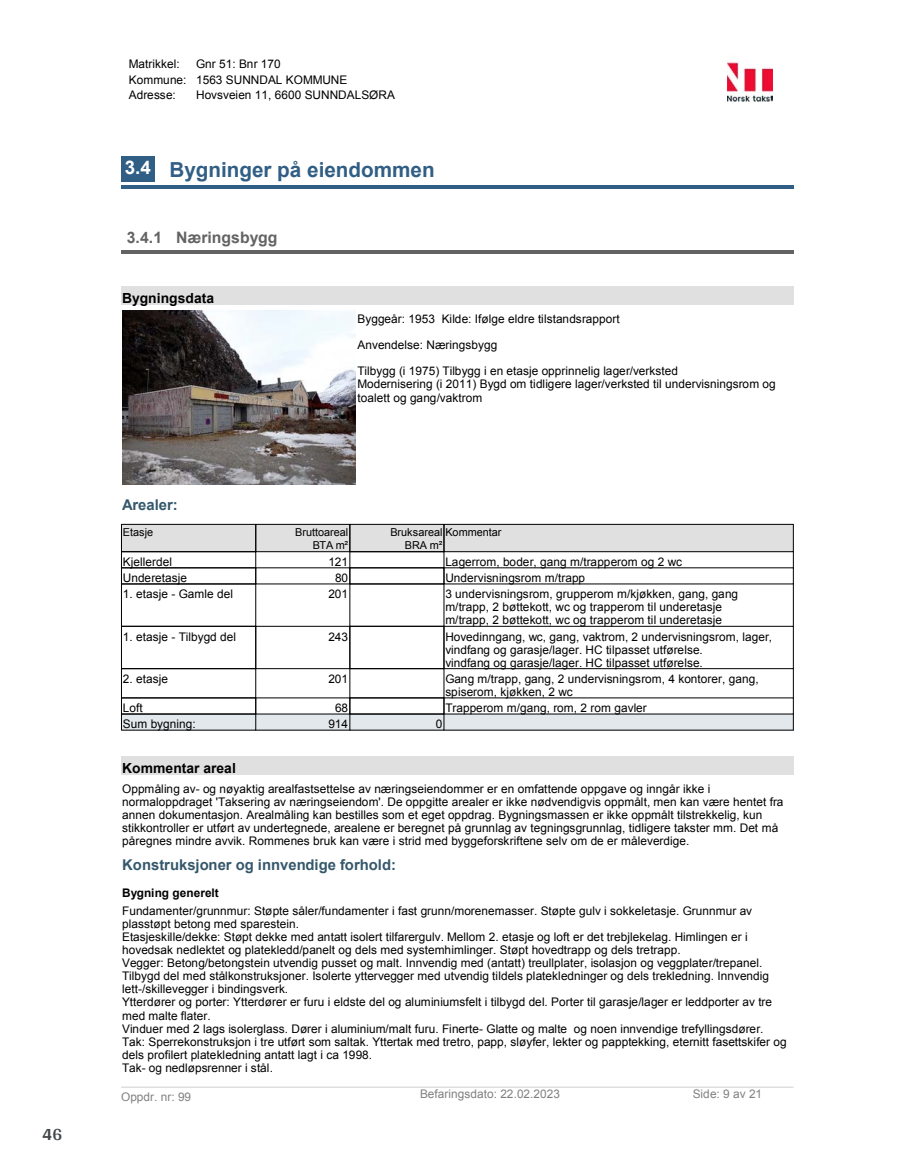
<style>
.page{position:relative;width:915px;height:1172px;background:#fff}
.page>*{position:absolute;margin:0;border:0;box-sizing:border-box;transform-origin:0 0}
.t1{font:700 20.7px "Arial";color:#315e85}
.t2{font:700 18px "Arya";color:#414749}
.t3{font:700 15.75px "Arial";color:#636363}
.t4{font:700 14.85px "Arial";color:#35586c}
.t5{font:700 13.95px "Arial";color:#000}
.t6{font:11.85px/13px "Arial";color:#000}
.t7{font:11.85px "Arial";color:#808080}
.t8{font:700 11.85px "Arial";color:#000}
.t9{font:10.95px/12.1px "Arial";color:#000;text-align:right}
</style>
<div class="page">
<img style="left:727px;top:61px;width:45px;height:41px">
<hr style="left:121px;top:1086px;width:672px;height:2px;background:#d3d3d3">
<div style="left:121px;top:156px;width:34px;height:26px;background:#315e85"></div>
<hr style="left:121px;top:185px;width:672px;height:4px;background:#315e85">
<hr style="left:121px;top:250px;width:672px;height:3px;background:#636363">
<div style="left:121px;top:287px;width:672px;height:18px;background:#e0e0e0"></div>
<img style="left:122px;top:310px;width:233px;height:175px">
<div style="left:121px;top:524px;width:672px;height:28px;background:#e0e0e0"></div>
<div style="left:121px;top:714px;width:672px;height:16px;background:#e3e8ec"></div>
<div style="left:121px;top:524px;width:135px;height:28px;border:1px solid #000"></div>
<div style="left:255px;top:524px;width:95px;height:28px;border:1px solid #000"></div>
<div style="left:349px;top:524px;width:95px;height:28px;border:1px solid #000"></div>
<div style="left:443px;top:524px;width:350px;height:28px;border:1px solid #000"></div>
<div style="left:121px;top:567px;width:135px;height:17px;border:1px solid #000"></div>
<div style="left:349px;top:567px;width:95px;height:17px;border:1px solid #000"></div>
<div style="left:255px;top:626px;width:95px;height:43px;border:1px solid #000"></div>
<div style="left:443px;top:626px;width:350px;height:43px;border:1px solid #000"></div>
<div style="left:121px;top:551px;width:135px;height:17px;border:1px solid #000"></div>
<div style="left:121px;top:584px;width:135px;height:43px;border:1px solid #000"></div>
<div style="left:121px;top:668px;width:135px;height:30px;border:1px solid #000"></div>
<div style="left:121px;top:714px;width:135px;height:16px;border:1px solid #000"></div>
<div style="left:349px;top:551px;width:95px;height:17px;border:1px solid #000"></div>
<div style="left:349px;top:584px;width:95px;height:43px;border:1px solid #000"></div>
<div style="left:349px;top:668px;width:95px;height:30px;border:1px solid #000"></div>
<div style="left:349px;top:714px;width:95px;height:16px;border:1px solid #000"></div>
<hr style="left:255px;top:730px;width:95px;height:1px;background:#000">
<hr style="left:443px;top:730px;width:350px;height:1px;background:#000">
<svg style="left:792px;top:551px;width:1px;height:17px"></svg>
<hr style="left:792px;top:584px;width:1px;height:43px;background:#000">
<hr style="left:792px;top:668px;width:1px;height:30px;background:#000">
<svg style="left:792px;top:714px;width:1px;height:16px"></svg>
<div style="left:121px;top:756px;width:672px;height:19px;background:#e0e0e0"></div>
<h2 class="t2" style="left:43px;top:1123px;width:21px">46</h2>
<p class="t6" style="left:129px;top:57px;width:220px;line-height:15.3px;text-indent:67px">Gnr 51: Bnr 170<br>Kommune: 1563 SUNNDAL KOMMUNE<br>Adresse:</p>
<p class="t6" style="left:129px;top:58px;width:52px">Matrikkel:</p>
<p class="t6" style="left:196px;top:88px;width:200px">Hovsveien 11, 6600 SUNNDALSØRA</p>
<h1 class="t1" style="left:125px;top:155px;width:311px"><sup>3.4</sup> Bygninger på eiendommen</h1>
<h3 class="t3" style="left:127px;top:227px;width:152px">3.4.1 Næringsbygg</h3>
<p class="t5" style="left:122px;top:288px;width:93px">Bygningsdata</p>
<p class="t6" style="left:357px;top:312px;width:263px">Byggeår: 1953 Kilde: Ifølge eldre tilstandsrapport</p>
<p class="t6" style="left:357px;top:338px;width:141px">Anvendelse: Næringsbygg</p>
<p class="t6" style="left:357px;top:365px;width:419px">Tilbygg (i 1975) Tilbygg i en etasje opprinnelig lager/verksted<br>Modernisering (i 2011) Bygd om tidligere lager/verksted til undervisningsrom og toalett og gang/vaktrom</p>
<p class="t4" style="left:122px;top:494px;width:57px">Arealer:</p>
<p class="t9" style="left:123px;top:526px;width:32px">Etasje</p>
<p class="t9" style="left:295px;top:526px;width:55px">Bruttoareal<br>BTA m²</p>
<p class="t9" style="left:405px;top:526px;width:98px;text-align:left;text-indent:-15px">Bruksareal Kommentar<br>BRA m²</p>
<p class="t6" style="left:123px;top:555px;width:51px">Kjellerdel</p>
<p class="t6" style="left:328px;top:555px;width:21px">121</p>
<p class="t6" style="left:445px;top:555px;width:238px">Lagerrom, boder, gang m/trapperom og 2 wc</p>
<p class="t6" style="left:123px;top:571px;width:66px">Underetasje</p>
<p class="t6" style="left:335px;top:571px;width:15px">80</p>
<p class="t6" style="left:445px;top:571px;width:141px">Undervisningsrom m/trapp</p>
<p class="t6" style="left:123px;top:587px;width:112px">1. etasje - Gamle del</p>
<p class="t6" style="left:328px;top:587px;width:21px">201</p>
<p class="t6" style="left:445px;top:587px;width:294px">3 undervisningsrom, grupperom m/kjøkken, gang, gang m/trapp, 2 bøttekott, wc og trapperom til underetasje m/trapp, 2 bøttekott, wc og trapperom til underetasje</p>
<p class="t6" style="left:123px;top:630px;width:115px">1. etasje - Tilbygd del</p>
<p class="t6" style="left:328px;top:630px;width:21px">243</p>
<p class="t6" style="left:445px;top:630px;width:328px">Hovedinngang, wc, gang, vaktrom, 2 undervisningsrom, lager, vindfang og garasje/lager. HC tilpasset utførelse.<br>vindfang og garasje/lager. HC tilpasset utførelse.</p>
<p class="t6" style="left:123px;top:672px;width:47px">2. etasje</p>
<p class="t6" style="left:328px;top:672px;width:21px">201</p>
<p class="t6" style="left:445px;top:672px;width:314px">Gang m/trapp, gang, 2 undervisningsrom, 4 kontorer, gang, spiserom, kjøkken, 2 wc</p>
<p class="t6" style="left:123px;top:701px;width:21px">Loft</p>
<p class="t6" style="left:335px;top:701px;width:15px">68</p>
<p class="t6" style="left:445px;top:701px;width:203px">Trapperom m/gang, rom, 2 rom gavler</p>
<p class="t6" style="left:123px;top:717px;width:74px">Sum bygning:</p>
<p class="t6" style="left:328px;top:717px;width:21px">914</p>
<p class="t6" style="left:435px;top:717px;width:8px">0</p>
<p class="t5" style="left:122px;top:758px;width:115px">Kommentar areal</p>
<p class="t6" style="left:122px;top:782px;width:662px">Oppmåling av- og nøyaktig arealfastsettelse av næringseiendommer er en omfattende oppgave og inngår ikke i normaloppdraget 'Taksering av næringseiendom'. De oppgitte arealer er ikke nødvendigvis oppmålt, men kan være hentet fra annen dokumentasjon. Arealmåling kan bestilles som et eget oppdrag. Bygningsmassen er ikke oppmålt tilstrekkelig, kun stikkontroller er utført av undertegnede, arealene er beregnet på grunnlag av tegningsgrunnlag, tidligere takster mm. Det må påregnes mindre avvik. Rommenes bruk kan være i strid med byggeforskriftene selv om de er måleverdige.</p>
<p class="t4" style="left:122px;top:854px;width:275px">Konstruksjoner og innvendige forhold:</p>
<p class="t8" style="left:122px;top:885px;width:98px">Bygning generelt</p>
<p class="t6" style="left:122px;top:904px;width:665px">Fundamenter/grunnmur: Støpte såler/fundamenter i fast grunn/morenemasser. Støpte gulv i sokkeletasje. Grunnmur av plasstøpt betong med sparestein.<br>Etasjeskille/dekke: Støpt dekke med antatt isolert tilfarergulv. Mellom 2. etasje og loft er det trebjlekelag. Himlingen er i hovedsak nedlektet og platekledd/panelt og dels med systemhimlinger. Støpt hovedtrapp og dels tretrapp.<br>Vegger: Betong/betongstein utvendig pusset og malt. Innvendig med (antatt) treullplater, isolasjon og veggplater/trepanel.<br>Tilbygd del med stålkonstruksjoner. Isolerte yttervegger med utvendig tildels platekledninger og dels trekledning. Innvendig lett-/skillevegger i bindingsverk.<br>Ytterdører og porter: Ytterdører er furu i eldste del og aluminiumsfelt i tilbygd del. Porter til garasje/lager er leddporter av tre med malte flater.<br>Vinduer med 2 lags isolerglass. Dører i aluminium/malt furu. Finerte- Glatte og malte og noen innvendige trefyllingsdører.<br>Tak: Sperrekonstruksjon i tre utført som saltak. Yttertak med tretro, papp, sløyfer, lekter og papptekking, eternitt fasettskifer og dels profilert platekledning antatt lagt i ca 1998.<br>Tak- og nedløpsrenner i stål.</p>
<p class="t7" style="left:121px;top:1088px;width:71px">Oppdr. nr: 99</p>
<p class="t7" style="left:420px;top:1086px;width:141px">Befaringsdato: 22.02.2023</p>
<p class="t7" style="left:692px;top:1086px;width:71px">Side: 9 av 21</p>
</div>
